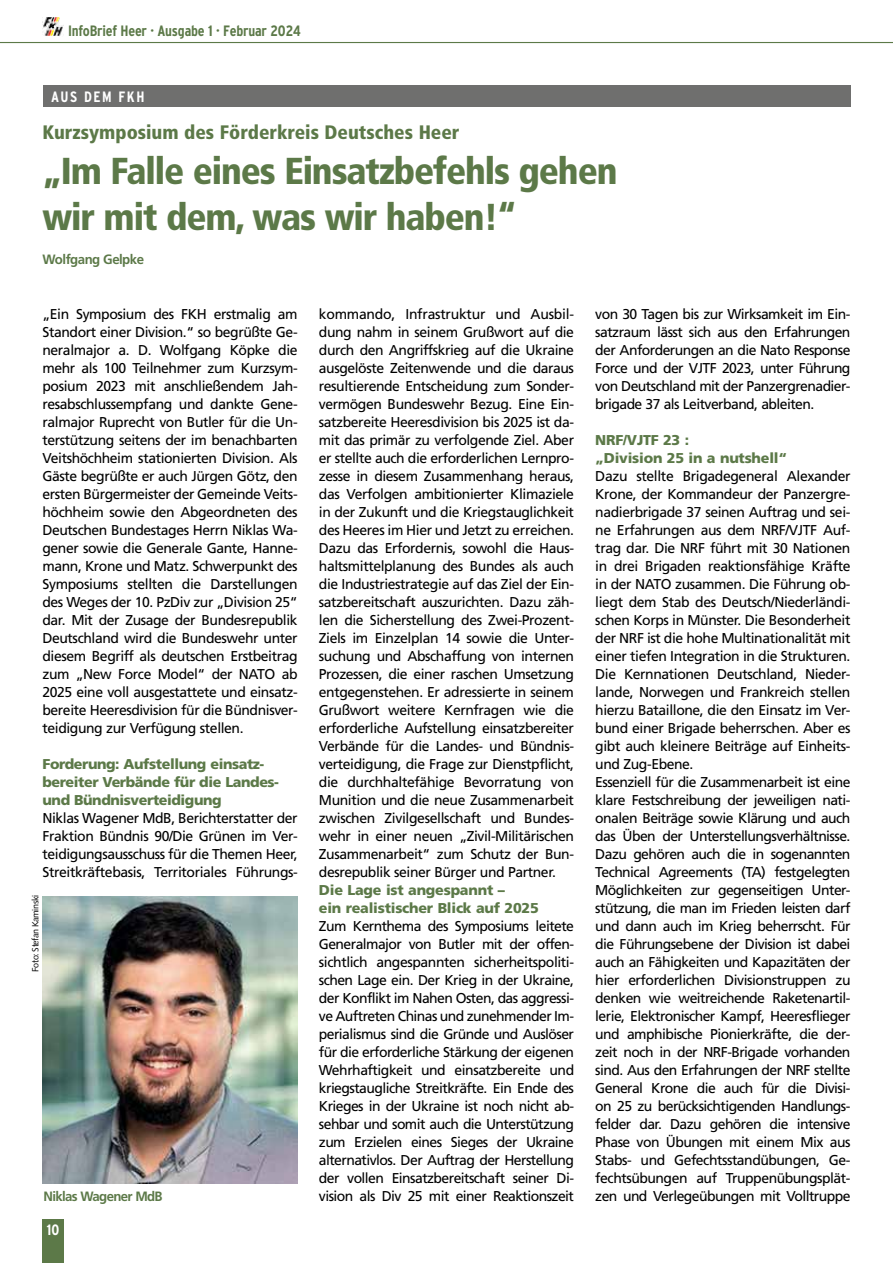
<style>
.page{position:relative;width:893px;height:1263px;background:#fff}
.page>*{position:absolute;margin:0;border:0;box-sizing:border-box;transform-origin:0 0}
.t1{font:900 condensed 37.5px/46px "Frutiger";letter-spacing:-.03em;color:#5c7948}
.t2{font:900 condensed 19.5px "Frutiger";color:#5c7948}
.t3{font:700 condensed 15px "Interstate";letter-spacing:-.015em;color:#5c7948}
.t4{font:700 condensed 15px "Interstate";letter-spacing:.1em;color:#fff}
.t5{font:14.25px/18px "Frutiger LT Pro";letter-spacing:-.04em;color:#000;text-align:justify}
.t6{font:900 14.25px/18px "Frutiger";letter-spacing:-.03em;color:#5c7948}
.t7{font:700 13.5px "Frutiger LT Pro";letter-spacing:-.05em;color:#5c7948}
.t8{font:700 13.5px "Frutiger";letter-spacing:-.04em;color:#5c7948}
.t9{font:9px "Syntax";letter-spacing:-.04em;color:#000}
</style>
<div class="page">
<hr style="left:0;top:42px;width:893px;height:1px;background:#5c7948">
<img style="left:43px;top:17px;width:21px;height:19px">
<div style="left:43px;top:1219px;width:21px;height:44px;background:#5c7948"></div>
<div style="left:43px;top:85px;width:807px;height:21px;background:#6f6f6e"></div>
<img style="left:43px;top:896px;width:255px;height:287px">
<p class="t3" style="left:68px;top:22px;width:234px">InfoBrief Heer · Ausgabe 1 · Februar 2024</p>
<p class="t4" style="left:51px;top:88px;width:95px">AUS DEM FKH</p>
<h2 class="t2" style="left:43px;top:120px;width:418px">Kurzsymposium des Förderkreis Deutsches Heer</h2>
<h1 class="t1" style="left:43px;top:148px;width:576px">„Im Falle eines Einsatzbefehls gehen wir mit dem, was wir haben!“</h1>
<p class="t8" style="left:43px;top:251px;width:103px">Wolfgang Gelpke</p>
<p class="t5" style="left:43px;top:305px;width:257px">„Ein Symposium des FKH erstmalig am Standort einer Division.“ so begrüßte Ge&shy;neralmajor a. D. Wolfgang Köpke die mehr als 100 Teilnehmer zum Kurzsym&shy;posium 2023 mit anschließendem Jah&shy;resabschlussempfang und dankte Gene&shy;ralmajor Ruprecht von Butler für die Un&shy;terstützung seitens der im benachbarten Veitshöchheim stationierten Division. Als Gäste begrüßte er auch Jürgen Götz, den ersten Bürgermeister der Gemeinde Veits&shy;höchheim sowie den Abgeordneten des Deutschen Bundestages Herrn Niklas Wa&shy;gener sowie die Generale Gante, Hanne&shy;mann, Krone und Matz. Schwerpunkt des Symposiums stellten die Darstellungen des Weges der 10. PzDiv zur „Division 25“ dar. Mit der Zusage der Bundesrepublik Deutschland wird die Bundeswehr unter diesem Begriff als deutschen Erstbeitrag zum „New Force Model“ der NATO ab 2025 eine voll ausgestattete und einsatz&shy;bereite Heeresdivision für die Bündnisver&shy;teidigung zur Verfügung stellen.</p>
<p class="t6" style="left:43px;top:755px;width:238px">Forderung: Aufstellung einsatz&shy;bereiter Verbände für die Landes&shy;und Bündnisverteidigung</p>
<p class="t5" style="left:43px;top:809px;width:257px">Niklas Wagener MdB, Berichterstatter der Fraktion Bündnis 90/Die Grünen im Ver&shy;teidigungsausschuss für die Themen Heer, Streitkräftebasis, Territoriales Führungs-</p>
<p class="t9" style="left:30px;top:972px;width:78px;rotate:-90deg">Foto: Stefan Kaminski</p>
<p class="t7" style="left:44px;top:1188px;width:121px">Niklas Wagener MdB</p>
<p class="t4" style="left:47px;top:1221px;width:14px">10</p>
<p class="t5" style="left:319px;top:305px;width:257px">kommando, Infrastruktur und Ausbil&shy;dung nahm in seinem Grußwort auf die durch den Angriffskrieg auf die Ukraine ausgelöste Zeitenwende und die daraus resultierende Entscheidung zum Sonder&shy;vermögen Bundeswehr Bezug. Eine Ein&shy;satzbereite Heeresdivision bis 2025 ist da&shy;mit das primär zu verfolgende Ziel. Aber er stellte auch die erforderlichen Lernpro&shy;zesse in diesem Zusammenhang heraus, das Verfolgen ambitionierter Klimaziele in der Zukunft und die Kriegstauglichkeit des Heeres im Hier und Jetzt zu erreichen.<br>Dazu das Erfordernis, sowohl die Haus&shy;haltsmittelplanung des Bundes als auch die Industriestrategie auf das Ziel der Ein&shy;satzbereitschaft auszurichten. Dazu zäh&shy;len die Sicherstellung des Zwei-Prozent-Ziels im Einzelplan 14 sowie die Unter&shy;suchung und Abschaffung von internen Prozessen, die einer raschen Umsetzung entgegenstehen. Er adressierte in seinem Grußwort weitere Kernfragen wie die erforderliche Aufstellung einsatzbereiter Verbände für die Landes- und Bündnis&shy;verteidigung, die Frage zur Dienstpflicht, die durchhaltefähige Bevorratung von Munition und die neue Zusammenarbeit zwischen Zivilgesellschaft und Bundes&shy;wehr in einer neuen „Zivil-Militärischen Zusammenarbeit“ zum Schutz der Bun&shy;desrepublik seiner Bürger und Partner.</p>
<p class="t6" style="left:319px;top:881px;width:221px">Die Lage ist angespannt –<br>ein realistischer Blick auf 2025</p>
<p class="t5" style="left:319px;top:917px;width:257px">Zum Kernthema des Symposiums leitete Generalmajor von Butler mit der offen&shy;sichtlich angespannten sicherheitspoliti&shy;schen Lage ein. Der Krieg in der Ukraine, der Konflikt im Nahen Osten, das aggressi&shy;ve Auftreten Chinas und zunehmender Im&shy;perialismus sind die Gründe und Auslöser für die erforderliche Stärkung der eigenen Wehrhaftigkeit und einsatzbereite und kriegstaugliche Streitkräfte. Ein Ende des Krieges in der Ukraine ist noch nicht ab&shy;sehbar und somit auch die Unterstützung zum Erzielen eines Sieges der Ukraine alternativlos. Der Auftrag der Herstellung der vollen Einsatzbereitschaft seiner Di&shy;vision als Div 25 mit einer Reaktionszeit</p>
<p class="t5" style="left:595px;top:305px;width:257px">von 30 Tagen bis zur Wirksamkeit im Ein&shy;satzraum lässt sich aus den Erfahrungen der Anforderungen an die Nato Response Force und der VJTF 2023, unter Führung von Deutschland mit der Panzergrenadier&shy;brigade 37 als Leitverband, ableiten.</p>
<p class="t6" style="left:595px;top:431px;width:193px">NRF/VJTF 23 :<br>„Division 25 in a nutshell“</p>
<p class="t5" style="left:595px;top:467px;width:257px;text-align:left">Dazu stellte Brigadegeneral Alexander Krone, der Kommandeur der Panzergre&shy;nadierbrigade 37 seinen Auftrag und sei&shy;ne Erfahrungen aus dem NRF/VJTF Auf&shy;trag dar. Die NRF führt mit 30 Nationen in drei Brigaden reaktionsfähige Kräfte in der NATO zusammen. Die Führung ob&shy;liegt dem Stab des Deutsch/Niederländi&shy;schen Korps in Münster. Die Besonderheit der NRF ist die hohe Multinationalität mit einer tiefen Integration in die Strukturen.<br>Die Kernnationen Deutschland, Nieder&shy;lande, Norwegen und Frankreich stellen hierzu Bataillone, die den Einsatz im Ver&shy;bund einer Brigade beherrschen. Aber es gibt auch kleinere Beiträge auf Einheits&shy;und Zug-Ebene.<br>Essenziell für die Zusammenarbeit ist eine klare Festschreibung der jeweiligen nati&shy;onalen Beiträge sowie Klärung und auch das Üben der Unterstellungsverhältnisse.<br>Dazu gehören auch die in sogenannten Technical Agreements (TA) festgelegten Möglichkeiten zur gegenseitigen Unter&shy;stützung, die man im Frieden leisten darf und dann auch im Krieg beherrscht. Für die Führungsebene der Division ist dabei auch an Fähigkeiten und Kapazitäten der hier erforderlichen Divisionstruppen zu denken wie weitreichende Raketenartil&shy;lerie, Elektronischer Kampf, Heeresflieger und amphibische Pionierkräfte, die der&shy;zeit noch in der NRF-Brigade vorhanden sind. Aus den Erfahrungen der NRF stellte General Krone die auch für die Divisi&shy;on 25 zu berücksichtigenden Handlungs&shy;felder dar. Dazu gehören die intensive Phase von Übungen mit einem Mix aus Stabs- und Gefechtsstandübungen, Ge&shy;fechtsübungen auf Truppenübungsplät&shy;zen und Verlegeübungen mit Volltruppe</p>
</div>
